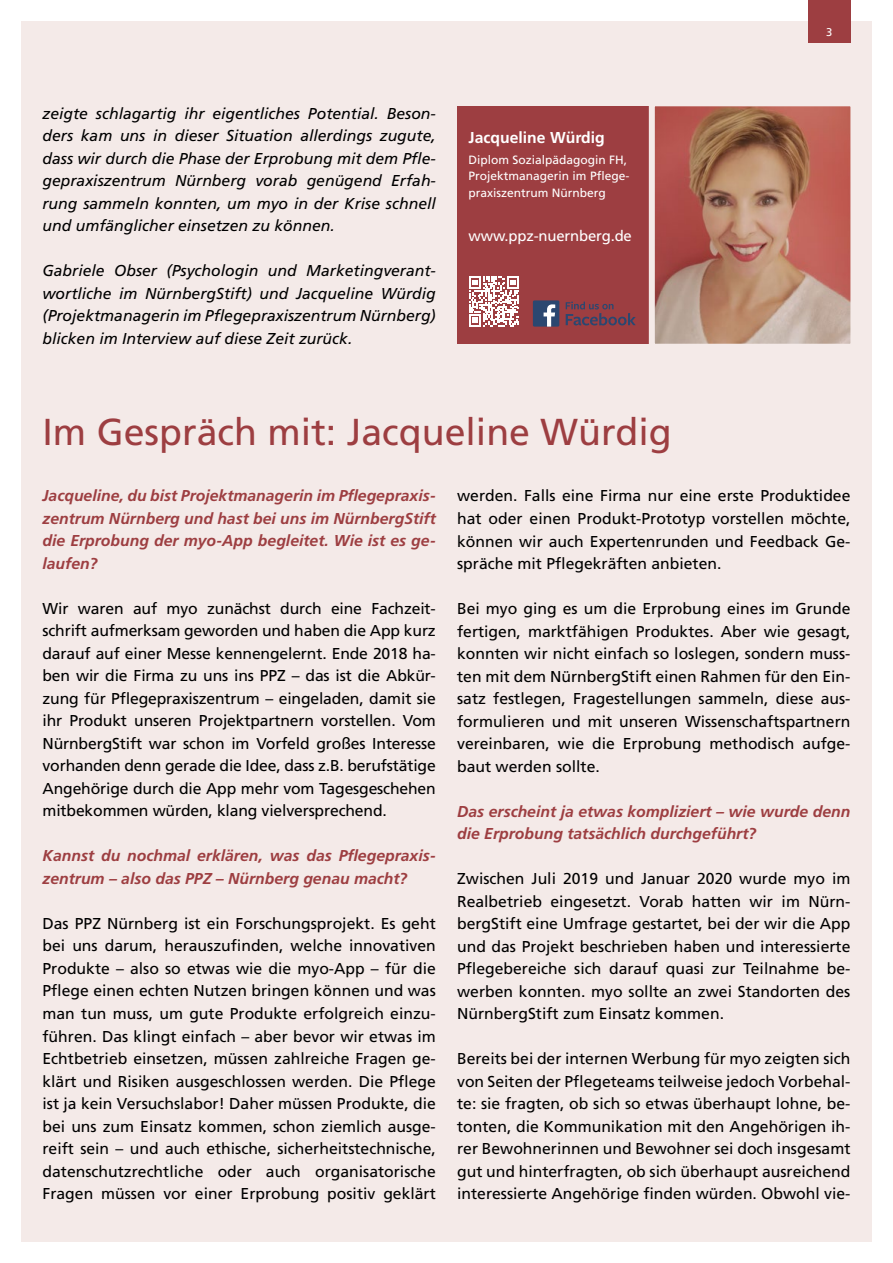
<style>
.page{position:relative;width:893px;height:1263px;background:#fff}
.page>*{position:absolute;margin:0;border:0;box-sizing:border-box;transform-origin:0 0}
.t1{font:37.5px "Frutiger";color:#9d3e41}
.t2{font:15.75px/22.5px "Frutiger";color:#000;text-align:justify}
.t3{font:italic 15.75px/22.5px "Frutiger";color:#000;text-align:justify}
.t4{font:italic 700 15.75px/22.5px "Frutiger";color:#9d3e41}
.t5{font:700 15.75px "Frutiger";color:#fff}
.t6{font:14.85px "Frutiger";letter-spacing:-.01em;color:#fff}
.t7{font:12px/16.5px "Frutiger";color:#fff}
.t8{font:11.25px "Frutiger";color:#fff}
</style>
<div class="page">
<div style="left:21px;top:21px;width:851px;height:1220px;background:#f4eae8"></div>
<div style="left:457px;top:106px;width:393px;height:238px;background:#9d3e41"></div>
<div style="left:808px;top:0;width:42px;height:43px;background:#9d3e41"></div>
<svg style="left:648px;top:106px;width:203px;height:238px;background:#b57b6a"></svg>
<svg style="left:566px;top:301px;width:70px;height:25px"></svg>
<div style="left:533px;top:300px;width:26px;height:27px;background:#2b4770"></div>
<svg style="left:544px;top:304px;width:11px;height:23px"></svg>
<svg style="left:469px;top:276px;width:50px;height:50px"></svg>
<p class="t3" style="left:43px;top:102px;width:395px">zeigte schlagartig ihr eigentliches Potential. Beson&shy;ders kam uns in dieser Situation allerdings zugute, dass wir durch die Phase der Erprobung mit dem Pfle&shy;gepraxiszentrum Nürnberg vorab genügend Erfah&shy;rung sammeln konnten, um myo in der Krise schnell und umfänglicher einsetzen zu können.</p>
<p class="t3" style="left:43px;top:260px;width:395px">Gabriele Obser (Psychologin und Marketingverant&shy;wortliche im NürnbergStift) und Jacqueline Würdig (Projektmanagerin im Pflegepraxiszentrum Nürnberg) blicken im Interview auf diese Zeit zurück.</p>
<p class="t5" style="left:469px;top:128px;width:138px">Jacqueline Würdig</p>
<p class="t7" style="left:469px;top:151px;width:162px">Diplom Sozialpädagogin FH,<br>Projektmanagerin im Pflege&shy;praxiszentrum Nürnberg</p>
<p class="t6" style="left:469px;top:227px;width:165px">www.ppz-nuernberg.de</p>
<h1 class="t1" style="left:43px;top:410px;width:631px">Im Gespräch mit: Jacqueline Würdig</h1>
<p class="t8" style="left:826px;top:26px;width:8px">3</p>
<p class="t4" style="left:43px;top:485px;width:395px;text-align:justify">Jacqueline, du bist Projektmanagerin im Pflegepraxis&shy;zentrum Nürnberg und hast bei uns im NürnbergStift die Erprobung der myo-App begleitet. Wie ist es ge&shy;laufen?</p>
<p class="t2" style="left:43px;top:597px;width:395px">Wir waren auf myo zunächst durch eine Fachzeit&shy;schrift aufmerksam geworden und haben die App kurz darauf auf einer Messe kennengelernt. Ende 2018 ha&shy;ben wir die Firma zu uns ins PPZ – das ist die Abkür&shy;zung für Pflegepraxiszentrum – eingeladen, damit sie ihr Produkt unseren Projektpartnern vorstellen. Vom NürnbergStift war schon im Vorfeld großes Interesse vorhanden denn gerade die Idee, dass z.B. berufstätige Angehörige durch die App mehr vom Tagesgeschehen mitbekommen würden, klang vielversprechend.</p>
<p class="t4" style="left:43px;top:845px;width:395px">Kannst du nochmal erklären, was das Pflegepraxis&shy;zentrum – also das PPZ – Nürnberg genau macht?</p>
<p class="t2" style="left:43px;top:912px;width:395px">Das PPZ Nürnberg ist ein Forschungsprojekt. Es geht bei uns darum, herauszufinden, welche innovativen Produkte – also so etwas wie die myo-App – für die Pflege einen echten Nutzen bringen können und was man tun muss, um gute Produkte erfolgreich einzu&shy;führen. Das klingt einfach – aber bevor wir etwas im Echtbetrieb einsetzen, müssen zahlreiche Fragen ge&shy;klärt und Risiken ausgeschlossen werden. Die Pflege ist ja kein Versuchslabor! Daher müssen Produkte, die bei uns zum Einsatz kommen, schon ziemlich ausge&shy;reift sein – und auch ethische, sicherheitstechnische, datenschutzrechtliche oder auch organisatorische Fragen müssen vor einer Erprobung positiv geklärt</p>
<p class="t2" style="left:457px;top:485px;width:395px">werden. Falls eine Firma nur eine erste Produktidee hat oder einen Produkt-Prototyp vorstellen möchte, können wir auch Expertenrunden und Feedback Ge&shy;spräche mit Pflegekräften anbieten.</p>
<p class="t2" style="left:457px;top:597px;width:395px">Bei myo ging es um die Erprobung eines im Grunde fertigen, marktfähigen Produktes. Aber wie gesagt, konnten wir nicht einfach so loslegen, sondern muss&shy;ten mit dem NürnbergStift einen Rahmen für den Ein&shy;satz festlegen, Fragestellungen sammeln, diese aus&shy;formulieren und mit unseren Wissenschaftspartnern vereinbaren, wie die Erprobung methodisch aufge&shy;baut werden sollte.</p>
<p class="t4" style="left:457px;top:800px;width:395px">Das erscheint ja etwas kompliziert – wie wurde denn die Erprobung tatsächlich durchgeführt?</p>
<p class="t2" style="left:457px;top:867px;width:395px">Zwischen Juli 2019 und Januar 2020 wurde myo im Realbetrieb eingesetzt. Vorab hatten wir im Nürn&shy;bergStift eine Umfrage gestartet, bei der wir die App und das Projekt beschrieben haben und interessierte Pflegebereiche sich darauf quasi zur Teilnahme be&shy;werben konnten. myo sollte an zwei Standorten des NürnbergStift zum Einsatz kommen.</p>
<p class="t2" style="left:457px;top:1047px;width:395px">Bereits bei der internen Werbung für myo zeigten sich von Seiten der Pflegeteams teilweise jedoch Vorbehal&shy;te: sie fragten, ob sich so etwas überhaupt lohne, be&shy;tonten, die Kommunikation mit den Angehörigen ih&shy;rer Bewohnerinnen und Bewohner sei doch insgesamt gut und hinterfragten, ob sich überhaupt ausreichend interessierte Angehörige finden würden. Obwohl vie-</p>
</div>
